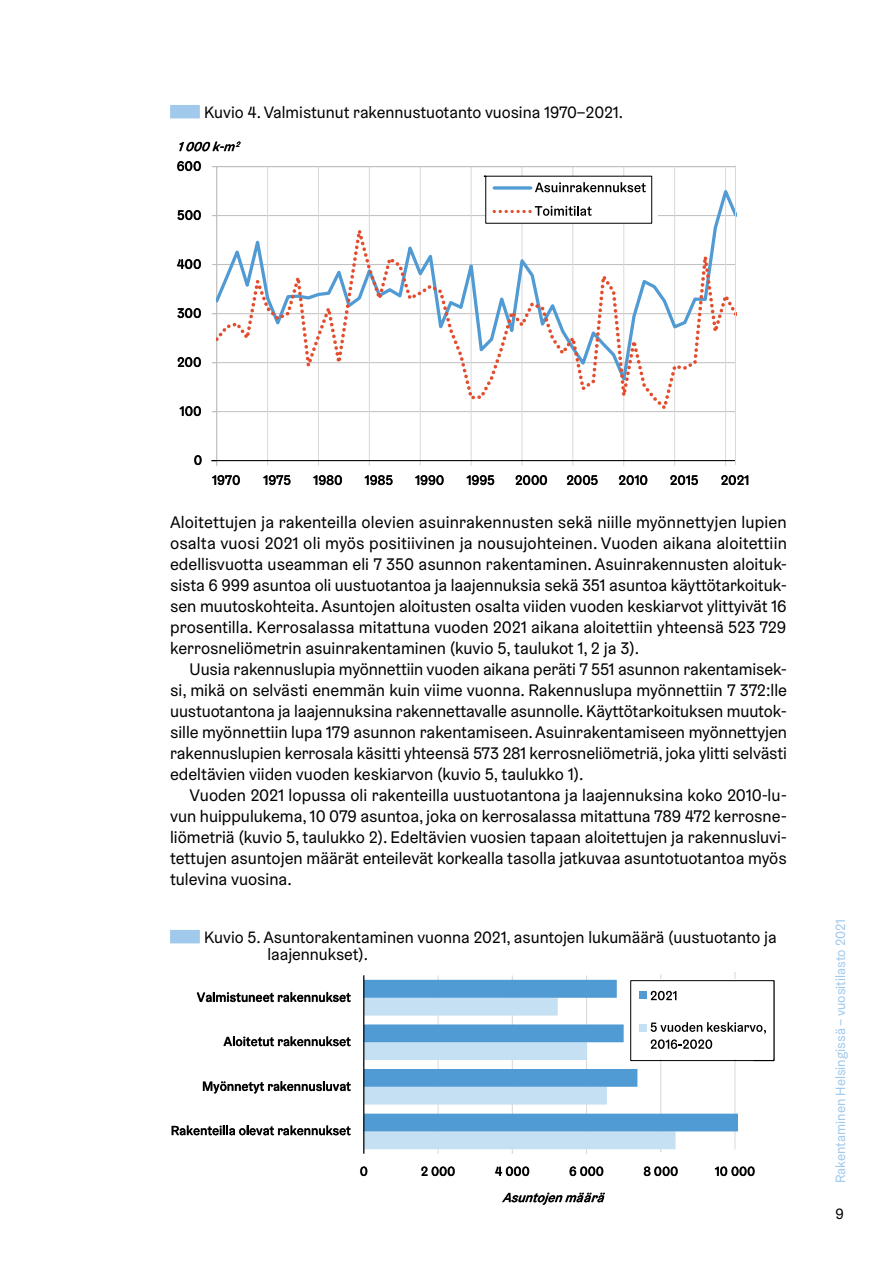
<style>
.page{position:relative;width:893px;height:1263px;background:#fff}
.page>*{position:absolute;margin:0;border:0;box-sizing:border-box;transform-origin:0 0}
.C_Leipäteksti{font:16.8px/21px "Helsinki Grotesk";color:#000;text-align:justify}
.C_Leipäteksti__1__kp{font:16.8px/21px "Helsinki Grotesk";color:#000;text-align:justify}
.C_Kuvateksti{font:16.5px/16.5px "Helsinki Grotesk";color:#000}
.t1{font:15px "Helsinki Grotesk";color:#000}
.t2{font:500 13.8px "Helsinki Grotesk";color:#000}
.t3{font:13.5px "Helsinki Grotesk";color:#a0c9ec}
.t4{font:500 13.2px "Helsinki Grotesk";color:#000}
.t5{font:italic 500 13.2px "Helsinki Grotesk";color:#000}
.t6{font:italic 500 13.05px "Helsinki Grotesk";color:#000}
</style>
<div class="page">
<div style="left:170px;top:105px;width:30px;height:13px;background:#a0c9ec"></div>
<div style="left:170px;top:930px;width:30px;height:13px;background:#a0c9ec"></div>
<hr style="left:217px;top:166px;width:519px;height:1px;background:#bfbfbf">
<hr style="left:725px;top:167px;width:1px;height:299px;background:#dad9d9">
<hr style="left:674px;top:167px;width:1px;height:299px;background:#dad9d9">
<hr style="left:623px;top:167px;width:1px;height:299px;background:#dad9d9">
<hr style="left:573px;top:167px;width:1px;height:299px;background:#dad9d9">
<hr style="left:522px;top:167px;width:1px;height:299px;background:#dad9d9">
<hr style="left:471px;top:167px;width:1px;height:299px;background:#dad9d9">
<hr style="left:420px;top:167px;width:1px;height:299px;background:#dad9d9">
<hr style="left:369px;top:167px;width:1px;height:299px;background:#dad9d9">
<hr style="left:318px;top:167px;width:1px;height:299px;background:#dad9d9">
<hr style="left:267px;top:167px;width:1px;height:299px;background:#dad9d9">
<hr style="left:217px;top:167px;width:1px;height:299px;background:#bfbfbf">
<hr style="left:212px;top:460px;width:524px;height:1px;background:#000">
<svg style="left:217px;top:213px;width:520px;height:208px"></svg>
<svg style="left:194px;top:455px;width:8px;height:10px"></svg>
<svg style="left:180px;top:406px;width:21px;height:10px"></svg>
<svg style="left:178px;top:357px;width:23px;height:10px"></svg>
<svg style="left:178px;top:308px;width:23px;height:10px"></svg>
<svg style="left:177px;top:259px;width:24px;height:10px"></svg>
<svg style="left:178px;top:210px;width:23px;height:10px"></svg>
<svg style="left:177px;top:161px;width:24px;height:10px"></svg>
<svg style="left:212px;top:475px;width:28px;height:10px"></svg>
<svg style="left:263px;top:475px;width:27px;height:10px"></svg>
<svg style="left:313px;top:475px;width:29px;height:10px"></svg>
<svg style="left:365px;top:475px;width:28px;height:10px"></svg>
<svg style="left:415px;top:475px;width:29px;height:10px"></svg>
<svg style="left:467px;top:475px;width:27px;height:10px"></svg>
<svg style="left:516px;top:475px;width:31px;height:10px"></svg>
<svg style="left:567px;top:475px;width:31px;height:10px"></svg>
<svg style="left:619px;top:475px;width:28px;height:10px"></svg>
<svg style="left:671px;top:475px;width:27px;height:10px"></svg>
<svg style="left:721px;top:475px;width:27px;height:10px"></svg>
<svg style="left:179px;top:142px;width:62px;height:9px"></svg>
<svg style="left:652px;top:176px;width:6px;height:47px"></svg>
<svg style="left:484px;top:176px;width:168px;height:48px"></svg>
<hr style="left:735px;top:166px;width:1px;height:299px;background:#dad9d9">
<svg style="left:364px;top:973px;width:390px;height:180px"></svg>
<hr style="left:735px;top:973px;width:1px;height:176px;background:#dad9d9">
<hr style="left:660px;top:974px;width:1px;height:178px;background:#dad9d9">
<hr style="left:586px;top:975px;width:1px;height:178px;background:#dad9d9">
<hr style="left:512px;top:975px;width:1px;height:178px;background:#dad9d9">
<hr style="left:438px;top:975px;width:1px;height:178px;background:#dad9d9">
<div style="left:364px;top:1131px;width:311px;height:18px;background:#c5dff3"></div>
<svg style="left:364px;top:980px;width:374px;height:151px"></svg>
<hr style="left:363px;top:975px;width:1px;height:178px;background:#000">
<svg style="left:360px;top:1166px;width:7px;height:10px"></svg>
<svg style="left:422px;top:1166px;width:33px;height:10px"></svg>
<svg style="left:495px;top:1166px;width:34px;height:10px"></svg>
<svg style="left:570px;top:1166px;width:33px;height:10px"></svg>
<svg style="left:644px;top:1166px;width:34px;height:10px"></svg>
<svg style="left:715px;top:1166px;width:40px;height:10px"></svg>
<svg style="left:172px;top:1125px;width:179px;height:10px"></svg>
<svg style="left:203px;top:1081px;width:148px;height:12px"></svg>
<svg style="left:224px;top:1036px;width:127px;height:10px"></svg>
<svg style="left:197px;top:992px;width:154px;height:10px"></svg>
<svg style="left:502px;top:1193px;width:103px;height:12px"></svg>
<div style="left:631px;top:979px;width:143px;height:80px;background:#fff"></div>
<div style="left:630px;top:980px;width:144px;height:81px;border:1px solid #000"></div>
<div style="left:639px;top:991px;width:8px;height:8px;background:#509bd4"></div>
<svg style="left:651px;top:991px;width:25px;height:9px"></svg>
<div style="left:639px;top:1024px;width:8px;height:8px;background:#c5dff3"></div>
<svg style="left:651px;top:1022px;width:115px;height:27px"></svg>
<p class="C_Kuvateksti" style="left:204px;top:104px;width:421px">Kuvio 4. Valmistunut rakennustuotanto vuosina 1970–2021.</p>
<p class="t6" style="left:177px;top:139px;width:67px">1 000 k-m<sup>2</sup></p>
<p class="t2" style="left:177px;top:157px;width:26px">600</p>
<p class="t2" style="left:177px;top:206px;width:26px">500</p>
<p class="t2" style="left:177px;top:255px;width:26px">400</p>
<p class="t2" style="left:177px;top:304px;width:26px">300</p>
<p class="t2" style="left:177px;top:353px;width:26px">200</p>
<p class="t2" style="left:180px;top:402px;width:24px">100</p>
<p class="t2" style="left:194px;top:451px;width:10px">0</p>
<p class="t2" style="left:212px;top:471px;width:30px">1970</p>
<p class="t2" style="left:263px;top:471px;width:29px">1975</p>
<p class="t2" style="left:313px;top:471px;width:31px">1980</p>
<p class="t2" style="left:365px;top:471px;width:30px">1985</p>
<p class="t2" style="left:415px;top:471px;width:31px">1990</p>
<p class="t2" style="left:466px;top:471px;width:30px">1995</p>
<p class="t2" style="left:515px;top:471px;width:34px">2000</p>
<p class="t2" style="left:566px;top:471px;width:33px">2005</p>
<p class="t2" style="left:618px;top:471px;width:31px">2010</p>
<p class="t2" style="left:670px;top:471px;width:30px">2015</p>
<p class="t2" style="left:721px;top:471px;width:30px">2021</p>
<p class="C_Leipäteksti__1__kp" style="left:170px;top:511px;width:618px">Aloitettujen ja rakenteilla olevien asuinrakennusten sekä niille myönnettyjen lupien osalta vuosi 2021 oli myös positiivinen ja nousujohteinen. Vuoden aikana aloitettiin edellisvuotta useamman eli 7 350 asunnon rakentaminen. Asuinrakennusten aloituk&shy;sista 6 999 asuntoa oli uustuotantoa ja laajennuksia sekä 351 asuntoa käyttötarkoituk&shy;sen muutoskohteita. Asuntojen aloitusten osalta viiden vuoden keskiarvot ylittyivät 16 prosentilla. Kerrosalassa mitattuna vuoden 2021 aikana aloitettiin yhteensä 523 729 kerrosneliömetrin asuinrakentaminen (kuvio 5, taulukot 1, 2 ja 3).</p>
<p class="C_Leipäteksti" style="left:170px;top:658px;width:618px;text-indent:20px">Uusia rakennuslupia myönnettiin vuoden aikana peräti 7 551 asunnon rakentamisek&shy;si, mikä on selvästi enemmän kuin viime vuonna. Rakennuslupa myönnettiin 7 372:lle uustuotantona ja laajennuksina rakennettavalle asunnolle. Käyttötarkoituksen muutok&shy;sille myönnettiin lupa 179 asunnon rakentamiseen. Asuinrakentamiseen myönnettyjen rakennuslupien kerrosala käsitti yhteensä 573 281 kerrosneliömetriä, joka ylitti selvästi edeltävien viiden vuoden keskiarvon (kuvio 5, taulukko 1).</p>
<p class="C_Leipäteksti" style="left:170px;top:784px;width:618px;text-indent:20px">Vuoden 2021 lopussa oli rakenteilla uustuotantona ja laajennuksina koko 2010-lu&shy;vun huippulukema, 10 079 asuntoa, joka on kerrosalassa mitattuna 789 472 kerrosne&shy;liömetriä (kuvio 5, taulukko 2). Edeltävien vuosien tapaan aloitettujen ja rakennusluvi&shy;tettujen asuntojen määrät enteilevät korkealla tasolla jatkuvaa asuntotuotantoa myös tulevina vuosina.</p>
<p class="C_Kuvateksti" style="left:267px;top:929px;width:511px;text-indent:-63px">Kuvio 5. Asuntorakentaminen vuonna 2021, asuntojen lukumäärä (uustuotanto ja laajennukset).</p>
<p class="t4" style="left:197px;top:989px;width:156px">Valmistuneet rakennukset</p>
<p class="t4" style="left:224px;top:1033px;width:129px">Aloitetut rakennukset</p>
<p class="t4" style="left:202px;top:1078px;width:150px">Myönnetyt rakennusluvat</p>
<p class="t4" style="left:171px;top:1122px;width:181px">Rakenteilla olevat rakennukset</p>
<p class="t4" style="left:360px;top:1163px;width:10px">0</p>
<p class="t4" style="left:421px;top:1163px;width:36px">2 000</p>
<p class="t4" style="left:495px;top:1163px;width:36px">4 000</p>
<p class="t4" style="left:569px;top:1163px;width:36px">6 000</p>
<p class="t4" style="left:643px;top:1163px;width:36px">8 000</p>
<p class="t4" style="left:715px;top:1163px;width:42px">10 000</p>
<p class="t5" style="left:502px;top:1189px;width:108px">Asuntojen määrä</p>
<p class="t3" style="left:832px;top:1183px;width:265px;rotate:-90deg">Rakentaminen Helsingissä – vuositilasto 2021</p>
<p class="t1" style="left:836px;top:1204px;width:10px">9</p>
</div>
